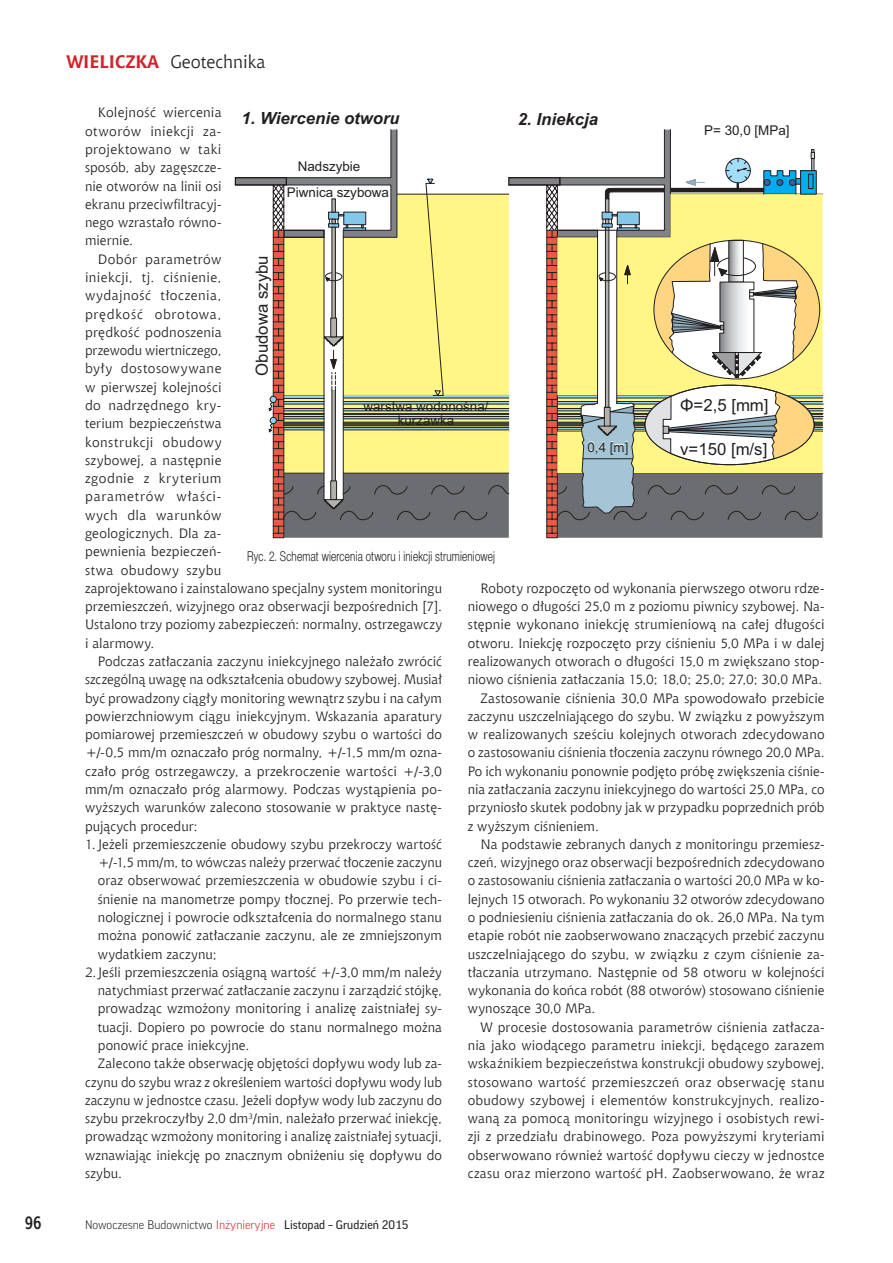
<style>
.page{position:relative;width:893px;height:1263px;background:#fff}
.page>*{position:absolute;margin:0;border:0;box-sizing:border-box;transform-origin:0 0}
.t1{font:18px "Chianti EU";color:#231f20}
.t2{font:700 18px "Aerton Cnd EFN";color:#231f20}
.t3{font:16.8px "Arial";color:#231f20}
.t4{font:italic 700 16.8px "Arial";color:#231f20}
.t5{font:13.5px/18.3px "Chianti EU";letter-spacing:.01em;color:#231f20;text-align:justify}
.t6{font:13.5px "Switzer Cnd EFN Light";letter-spacing:.015em;color:#231f20;scale:.9 1}
.t7{font:13.35px/26.1px "Arial";color:#231f20}
.t8{font:300 12px "Good Pro";color:#231f20}
.s1{font-weight:700;color:#d1232a}
.s2{color:#d1232a}
.s3{font-weight:400}
</style>
<div class="page">
<svg style="left:235px;top:129px;width:587px;height:409px"></svg>
<h1 class="t1" style="left:66px;top:51px;width:201px"><span class="s1">WIELICZKA</span> Geotechnika</h1>
<p class="t5" style="left:85px;top:103px;width:138px;text-indent:13px">Kolejność wiercenia otworów iniekcji za&shy;projektowano w taki sposób, aby zagęszcze&shy;nie otworów na linii osi ekranu przeciwfiltracyj&shy;nego wzrastało równo&shy;miernie.</p>
<p class="t5" style="left:85px;top:250px;width:359px;text-align:left;text-indent:13px">Dobór parametrów<br>iniekcji, tj. ciśnienie,<br>wydajność tłoczenia,<br>prędkość obrotowa,<br>prędkość podnoszenia<br>przewodu wiertniczego,<br>były dostosowywane<br>w pierwszej kolejności<br>do nadrzędnego kry-<br>terium bezpieczeństwa<br>konstrukcji obudowy<br>szybowej, a następnie<br>zgodnie z kryterium<br>parametrów właści-<br>wych dla warunków<br>geologicznych. Dla za-<br>pewnienia bezpieczeń-<br>stwa obudowy szybu<br>zaprojektowano i zainstalowano specjalny system monitoringu przemieszczeń, wizyjnego oraz obserwacji bezpośrednich [7].<br>Ustalono trzy poziomy zabezpieczeń: normalny, ostrzegawczy i alarmowy.</p>
<p class="t5" style="left:85px;top:652px;width:359px;text-indent:13px">Podczas zatłaczania zaczynu iniekcyjnego należało zwrócić szczególną uwagę na odkształcenia obudowy szybowej. Musiał być prowadzony ciągły monitoring wewnątrz szybu i na całym powierzchniowym ciągu iniekcyjnym. Wskazania aparatury pomiarowej przemieszczeń w obudowy szybu o wartości do +/-0,5 mm/m oznaczało próg normalny, +/-1,5 mm/m ozna&shy;czało próg ostrzegawczy, a przekroczenie wartości +/-3,0 mm/m oznaczało próg alarmowy. Podczas wystąpienia po&shy;wyższych warunków zalecono stosowanie w praktyce nastę&shy;pujących procedur:</p>
<p class="t5" style="left:85px;top:835px;width:359px">1. Jeżeli przemieszczenie obudowy szybu przekroczy wartość</p>
<p class="t5" style="left:98px;top:853px;width:346px">+/-1,5 mm/m, to wówczas należy przerwać tłoczenie zaczynu</p>
<p class="t5" style="left:98px;top:871px;width:346px">oraz obserwować przemieszczenia w obudowie szybu i ci-</p>
<p class="t5" style="left:98px;top:890px;width:346px">śnienie na manometrze pompy tłocznej. Po przerwie tech-</p>
<p class="t5" style="left:98px;top:908px;width:346px">nologicznej i powrocie odkształcenia do normalnego stanu</p>
<p class="t5" style="left:98px;top:926px;width:346px">można ponowić zatłaczanie zaczynu, ale ze zmniejszonym</p>
<p class="t5" style="left:98px;top:944px;width:120px">wydatkiem zaczynu;</p>
<p class="t5" style="left:85px;top:963px;width:358px">2.Jeśli przemieszczenia osiągną wartość +/-3,0 mm/m należy</p>
<p class="t5" style="left:98px;top:981px;width:346px">natychmiast przerwać zatłaczanie zaczynu i zarządzić stójkę,</p>
<p class="t5" style="left:98px;top:999px;width:346px">prowadząc wzmożony monitoring i analizę zaistniałej sy-</p>
<p class="t5" style="left:98px;top:1018px;width:346px">tuacji. Dopiero po powrocie do stanu normalnego można</p>
<p class="t5" style="left:98px;top:1036px;width:153px">ponowić prace iniekcyjne.</p>
<p class="t5" style="left:98px;top:1054px;width:346px">Zalecono także obserwację objętości dopływu wody lub za-</p>
<p class="t5" style="left:85px;top:1072px;width:359px">czynu do szybu wraz z określeniem wartości dopływu wody lub</p>
<p class="t5" style="left:85px;top:1091px;width:358px">zaczynu w jednostce czasu. Jeżeli dopływ wody lub zaczynu do</p>
<p class="t5" style="left:85px;top:1109px;width:359px">szybu przekroczyłby 2,0 dm<sup>3</sup>/min, należało przerwać iniekcję,</p>
<p class="t5" style="left:85px;top:1127px;width:358px">prowadząc wzmożony monitoring i analizę zaistniałej sytuacji,</p>
<p class="t5" style="left:85px;top:1146px;width:359px">wznawiając iniekcję po znacznym obniżeniu się dopływu do</p>
<p class="t5" style="left:85px;top:1164px;width:38px">szybu.</p>
<p class="t4" style="left:242px;top:107px;width:160px">1. Wiercenie otworu</p>
<p class="t4" style="left:518px;top:107px;width:82px">2. Iniekcja</p>
<p class="t7" style="left:704px;top:118px;width:87px">P= 30,0 [MPa]</p>
<p class="t7" style="left:287px;top:153px;width:104px;text-indent:11px">Nadszybie<br>Piwnica szybowa</p>
<p class="t3" style="left:251px;top:376px;width:122px;rotate:-90deg">Obudowa szybu</p>
<p class="t3" style="left:680px;top:394px;width:90px">Φ=2,5 [mm]</p>
<p class="t7" style="left:363px;top:400px;width:127px;line-height:13.4px;text-align:center">warstwa wodonośna/ kurzawka</p>
<p class="t7" style="left:587px;top:434px;width:42px">0,4 [m]</p>
<p class="t3" style="left:680px;top:438px;width:89px">v=150 [m/s]</p>
<p class="t6" style="left:247px;top:549px;width:277px">Ryc. 2. Schemat wiercenia otworu i iniekcji strumieniowej</p>
<p class="t5" style="left:480px;top:579px;width:346px">Roboty rozpoczęto od wykonania pierwszego otworu rdze-</p>
<p class="t5" style="left:468px;top:597px;width:358px">niowego o długości 25,0 m z poziomu piwnicy szybowej. Na-</p>
<p class="t5" style="left:468px;top:615px;width:358px">stępnie wykonano iniekcję strumieniową na całej długości</p>
<p class="t5" style="left:468px;top:634px;width:358px">otworu. Iniekcję rozpoczęto przy ciśnieniu 5,0 MPa i w dalej</p>
<p class="t5" style="left:468px;top:652px;width:358px">realizowanych otworach o długości 15,0 m zwiększano stop-</p>
<p class="t5" style="left:468px;top:670px;width:356px">niowo ciśnienia zatłaczania 15,0; 18,0; 25,0; 27,0; 30,0 MPa.</p>
<p class="t5" style="left:480px;top:688px;width:346px">Zastosowanie ciśnienia 30,0 MPa spowodowało przebicie</p>
<p class="t5" style="left:468px;top:707px;width:358px">zaczynu uszczelniającego do szybu. W związku z powyższym</p>
<p class="t5" style="left:468px;top:725px;width:358px">w realizowanych sześciu kolejnych otworach zdecydowano</p>
<p class="t5" style="left:468px;top:743px;width:358px">o zastosowaniu ciśnienia tłoczenia zaczynu równego 20,0 MPa.</p>
<p class="t5" style="left:468px;top:762px;width:358px">Po ich wykonaniu ponownie podjęto próbę zwiększenia ciśnie-</p>
<p class="t5" style="left:468px;top:780px;width:358px">nia zatłaczania zaczynu iniekcyjnego do wartości 25,0 MPa, co</p>
<p class="t5" style="left:468px;top:798px;width:358px">przyniosło skutek podobny jak w przypadku poprzednich prób</p>
<p class="t5" style="left:468px;top:816px;width:133px">z wyższym ciśnieniem.</p>
<p class="t5" style="left:480px;top:835px;width:346px">Na podstawie zebranych danych z monitoringu przemiesz-</p>
<p class="t5" style="left:468px;top:853px;width:358px">czeń, wizyjnego oraz obserwacji bezpośrednich zdecydowano</p>
<p class="t5" style="left:468px;top:871px;width:358px">o zastosowaniu ciśnienia zatłaczania o wartości 20,0 MPa w ko-</p>
<p class="t5" style="left:468px;top:890px;width:358px">lejnych 15 otworach. Po wykonaniu 32 otworów zdecydowano</p>
<p class="t5" style="left:468px;top:908px;width:358px">o podniesieniu ciśnienia zatłaczania do ok. 26,0 MPa. Na tym</p>
<p class="t5" style="left:468px;top:926px;width:358px">etapie robót nie zaobserwowano znaczących przebić zaczynu</p>
<p class="t5" style="left:468px;top:944px;width:358px">uszczelniającego do szybu, w związku z czym ciśnienie za-</p>
<p class="t5" style="left:468px;top:963px;width:358px">tłaczania utrzymano. Następnie od 58 otworu w kolejności</p>
<p class="t5" style="left:468px;top:981px;width:358px">wykonania do końca robót (88 otworów) stosowano ciśnienie</p>
<p class="t5" style="left:468px;top:999px;width:129px">wynoszące 30,0 MPa.</p>
<p class="t5" style="left:480px;top:1018px;width:346px">W procesie dostosowania parametrów ciśnienia zatłacza-</p>
<p class="t5" style="left:468px;top:1036px;width:358px">nia jako wiodącego parametru iniekcji, będącego zarazem</p>
<p class="t5" style="left:468px;top:1054px;width:358px">wskaźnikiem bezpieczeństwa konstrukcji obudowy szybowej,</p>
<p class="t5" style="left:468px;top:1072px;width:358px">stosowano wartość przemieszczeń oraz obserwację stanu</p>
<p class="t5" style="left:468px;top:1091px;width:358px">obudowy szybowej i elementów konstrukcyjnych, realizo-</p>
<p class="t5" style="left:468px;top:1109px;width:358px">waną za pomocą monitoringu wizyjnego i osobistych rewi-</p>
<p class="t5" style="left:468px;top:1127px;width:358px">zji z przedziału drabinowego. Poza powyższymi kryteriami</p>
<p class="t5" style="left:468px;top:1146px;width:358px">obserwowano również wartość dopływu cieczy w jednostce</p>
<p class="t5" style="left:468px;top:1164px;width:358px">czasu oraz mierzono wartość pH. Zaobserwowano, że wraz</p>
<h1 class="t2" style="left:25px;top:1212px;width:18px">96</h1>
<p class="t8" style="left:85px;top:1218px;width:325px">Nowoczesne Budownictwo <span class="s2">Inżynieryjne</span> <span class="s3">Listopad – Grudzień 2015</span></p>
</div>
